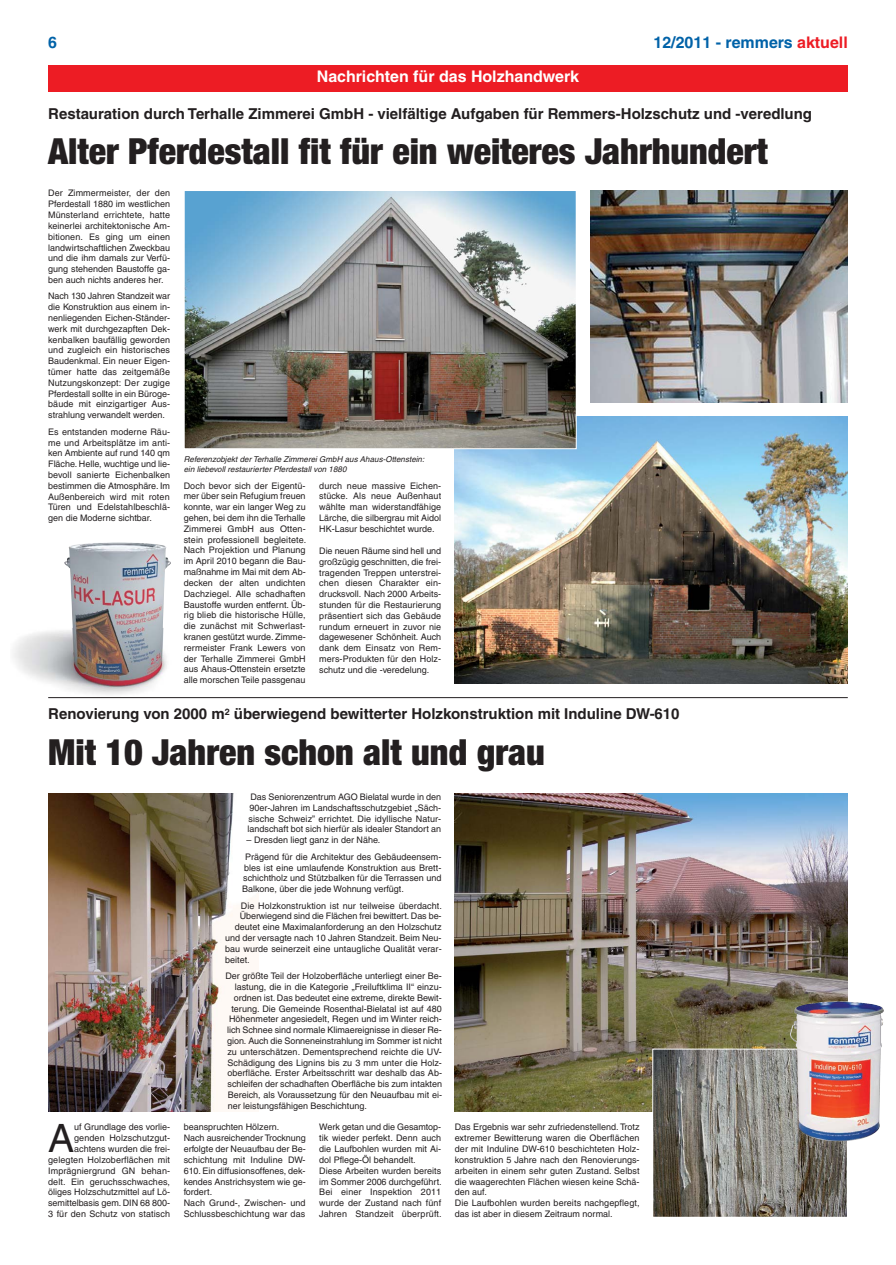
<style>
.page{position:relative;width:896px;height:1265px;background:#fff}
.page>*{position:absolute;margin:0;border:0;box-sizing:border-box;transform-origin:0 0}
.t1{font:39.1px "Helvetica LT";color:#231f20}
.t2{font:900 condensed 36px "Helvetica Neue";color:#231f20}
.t3{font:700 16px "Helvetica LT";color:#fff}
.t4{font:700 16px "Helvetica LT";color:#0062a8}
.t5{font:700 15px "Helvetica LT";color:#231f20}
.t6{font:9px/10.8px "Helvetica LT";color:#231f20;text-align:justify}
.t7{font:italic 8px/9.6px "Helvetica LT";letter-spacing:.005em;color:#231f20}
.s1{color:#ed1c24}
</style>
<div class="page">
<div style="left:48px;top:65px;width:800px;height:26px;background:#ed1c24"></div>
<img style="left:48px;top:793px;width:209px;height:318px">
<img style="left:455px;top:793px;width:393px;height:318px">
<img style="left:455px;top:416px;width:393px;height:267px">
<img style="left:590px;top:190px;width:258px;height:212px">
<img style="left:654px;top:1050px;width:192px;height:165px">
<div style="left:652px;top:1048px;width:196px;height:169px;border:1px solid #fff"></div>
<img style="left:186px;top:192px;width:389px;height:255px">
<div style="left:184px;top:190px;width:393px;height:259px;border:1px solid #fff"></div>
<img style="left:13px;top:542px;width:161px;height:157px">
<img style="left:790px;top:1000px;width:94px;height:33px">
<hr style="left:48px;top:697px;width:800px;height:1px;background:#231f20">
<h3 class="t4" style="left:48px;top:37px;width:10px">6</h3>
<h3 class="t4" style="left:653px;top:37px;width:196px">12/2011 - remmers <span class="s1">aktuell</span></h3>
<h3 class="t3" style="left:317px;top:71px;width:264px">Nachrichten für das Holzhandwerk</h3>
<h3 class="t5" style="left:48px;top:108px;width:765px">Restauration durch Terhalle Zimmerei GmbH - vielfältige Aufgaben für Remmers-Holzschutz und -veredlung</h3>
<h2 class="t2" style="left:48px;top:138px;width:721px">Alter Pferdestall fit für ein weiteres Jahrhundert</h2>
<p class="t6" style="left:48px;top:189px;width:123px">Der Zimmermeister, der den Pferdestall 1880 im westlichen Münsterland errichtete, hatte keinerlei architektonische Am&shy;bitionen. Es ging um einen landwirtschaftlichen Zweckbau und die ihm damals zur Verfü&shy;gung stehenden Baustoffe ga&shy;ben auch nichts anderes her.</p>
<p class="t6" style="left:48px;top:292px;width:123px">Nach 130 Jahren Standzeit war die Konstruktion aus einem in&shy;nenliegenden Eichen-Ständer&shy;werk mit durchgezapften Dek&shy;kenbalken baufällig geworden und zugleich ein historisches Baudenkmal. Ein neuer Eigen&shy;tümer hatte das zeitgemäße Nutzungskonzept: Der zugige Pferdestall sollte in ein Büroge&shy;bäude mit einzigartiger Aus&shy;strahlung verwandelt werden.</p>
<p class="t6" style="left:48px;top:427px;width:123px">Es entstanden moderne Räu - me und Arbeitsplätze im anti&shy;ken Ambiente auf rund 140 qm Fläche. Helle, wuchtige und lie&shy;bevoll sanierte Eichenbalken bestimmen die Atmosphäre. Im Außenbereich wird mit roten Türen und Edelstahlbeschlä&shy;gen die Moderne sichtbar.</p>
<p class="t7" style="left:184px;top:455px;width:242px">Referenzobjekt der Terhalle Zimmerei GmbH aus Ahaus-Ottenstein: ein liebevoll restaurierter Pferdestall von 1880</p>
<p class="t6" style="left:184px;top:481px;width:124px">Doch bevor sich der Eigentü&shy;mer über sein Refugium freuen konnte, war ein langer Weg zu gehen, bei dem ihn die Terhalle Zimmerei GmbH aus Otten&shy;stein professionell begleitete.<br>Nach Projektion und Planung im April 2010 begann die Bau&shy;maßnahme im Mai mit dem Ab&shy;decken der alten undichten Dachziegel. Alle schadhaften Baustoffe wurden entfernt. Üb&shy;rig blieb die historische Hülle, die zunächst mit Schwerlast&shy;kranen gestützt wurde. Zimme&shy;rermeister Frank Lewers von der Terhalle Zimmerei GmbH aus Ahaus-Ottenstein ersetzte alle morschen Teile passgenau</p>
<p class="t6" style="left:319px;top:481px;width:123px">durch neue massive Eichen&shy;stücke. Als neue Außenhaut wählte man widerstandfähige Lärche, die silbergrau mit Aidol HK-Lasur beschichtet wurde.</p>
<p class="t6" style="left:319px;top:546px;width:123px">Die neuen Räume sind hell und großzügig geschnitten, die frei&shy;tragenden Treppen unterstrei&shy;chen diesen Charakter ein&shy;drucksvoll. Nach 2000 Arbeits&shy;stunden für die Restaurierung präsentiert sich das Gebäude rundum erneuert in zuvor nie dagewesener Schönheit. Auch dank dem Einsatz von Rem&shy;mers-Produkten für den Holz&shy;schutz und die -veredelung.</p>
<h3 class="t5" style="left:48px;top:708px;width:633px">Renovierung von 2000 m<sup>2</sup> überwiegend bewitterter Holzkonstruktion mit Induline DW-610</h3>
<h2 class="t2" style="left:48px;top:738px;width:498px">Mit 10 Jahren schon alt und grau</h2>
<p class="t6" style="left:248px;top:792px;width:195px;text-align:center">Das Seniorenzentrum AGO Bielatal wurde in den 90er-Jahren im Landschaftsschutzgebiet „Säch&shy;sische Schweiz” errichtet. Die idyllische Natur&shy;landschaft bot sich hierfür als idealer Standort an</p>
<p class="t6" style="left:245px;top:832px;width:198px;line-height:16.5px">– Dresden liegt ganz in der Nähe.<br>Prägend für die Architektur des Gebäudeensem-</p>
<p class="t6" style="left:242px;top:862px;width:201px">bles ist eine umlaufende Konstruktion aus Brett&shy;schichtholz und Stützbalken für die Terrassen und Balkone, über die jede Wohnung verfügt.</p>
<p class="t6" style="left:241px;top:900px;width:203px">Die Holzkonstruktion ist nur teilweise überdacht.</p>
<p class="t6" style="left:240px;top:911px;width:203px">Überwiegend sind die Flächen frei bewittert. Das be-</p>
<p class="t6" style="left:235px;top:922px;width:208px">deutet eine Maximalanforderung an den Holzschutz</p>
<p class="t6" style="left:225px;top:933px;width:218px">und der versagte nach 10 Jahren Standzeit. Beim Neu-</p>
<p class="t6" style="left:225px;top:944px;width:218px">bau wurde seinerzeit eine untaugliche Qualität verar-</p>
<p class="t6" style="left:225px;top:954px;width:26px">beitet.</p>
<p class="t6" style="left:225px;top:971px;width:218px">Der größte Teil der Holzoberfläche unterliegt einer Be-</p>
<p class="t6" style="left:235px;top:982px;width:209px">lastung, die in die Kategorie „Freiluftklima II“ einzu-</p>
<p class="t6" style="left:234px;top:993px;width:209px">ordnen ist. Das bedeutet eine extreme, direkte Bewit-</p>
<p class="t6" style="left:231px;top:1003px;width:212px">terung. Die Gemeinde Rosenthal-Bielatal ist auf 480</p>
<p class="t6" style="left:229px;top:1014px;width:214px">Höhenmeter angesiedelt, Regen und im Winter reich-</p>
<p class="t6" style="left:227px;top:1025px;width:216px">lich Schnee sind normale Klimaereignisse in dieser Re-</p>
<p class="t6" style="left:227px;top:1036px;width:216px">gion. Auch die Sonneneinstrahlung im Sommer ist nicht</p>
<p class="t6" style="left:227px;top:1047px;width:216px">zu unterschätzen. Dementsprechend reichte die UV-</p>
<p class="t6" style="left:227px;top:1057px;width:216px">Schädigung des Lignins bis zu 3 mm unter die Holz-</p>
<p class="t6" style="left:227px;top:1068px;width:216px">oberfläche. Erster Arbeitsschritt war deshalb das Ab-</p>
<p class="t6" style="left:228px;top:1079px;width:216px">schleifen der schadhaften Oberfläche bis zum intakten</p>
<p class="t6" style="left:228px;top:1090px;width:216px">Bereich, als Voraussetzung für den Neuaufbau mit ei-</p>
<p class="t6" style="left:228px;top:1101px;width:141px">ner leistungsfähigen Beschichtung.</p>
<p class="t6" style="left:48px;top:1122px;width:123px;text-align:right">uf Grundlage des vorlie&shy;genden Holzschutzgut&shy;achtens wurden die frei&shy;gelegten Holzoberflächen mit<br>Imprägniergrund GN behan&shy;delt. Ein geruchsschwaches, öliges Holzschutzmittel auf Lö&shy;semittelbasis gem. DIN 68 800-<br>3 für den Schutz von statisch</p>
<p class="t6" style="left:319px;top:1122px;width:124px;text-align:left">Werk getan und die Gesamtop&shy;tik wieder perfekt. Denn auch die Laufbohlen wurden mit Ai&shy;dol Pflege-Öl behandelt.<br>Diese Arbeiten wurden bereits im Sommer 2006 durchgeführt.<br>Bei einer Inspektion 2011 wurde der Zustand nach fünf<br>Jahren Standzeit überprüft.</p>
<p class="t6" style="left:455px;top:1122px;width:186px;text-align:left">Das Ergebnis war sehr zufriedenstellend. Trotz extremer Bewitterung waren die Oberflächen der mit Induline DW-610 beschichteten Holz&shy;konstruktion 5 Jahre nach den Renovierungs&shy;arbeiten in einem sehr guten Zustand. Selbst die waagerechten Flächen wiesen keine Schä&shy;den auf.<br>Die Laufbohlen wurden bereits nachgepflegt, das ist aber in diesem Zeitraum normal.</p>
<p class="t6" style="left:184px;top:1122px;width:123px;text-align:left">beanspruchten Hölzern.<br>Nach ausreichender Trocknung erfolgte der Neuaufbau der Be&shy;schichtung mit Induline DW-<br>610. Ein diffusionsoffenes, dek&shy;kendes Anstrichsystem wie ge&shy;fordert.<br>Nach Grund-, Zwischen- und<br>Schlussbeschichtung war das</p>
<h1 class="t1" style="left:48px;top:1123px;width:28px">A</h1>
</div>
